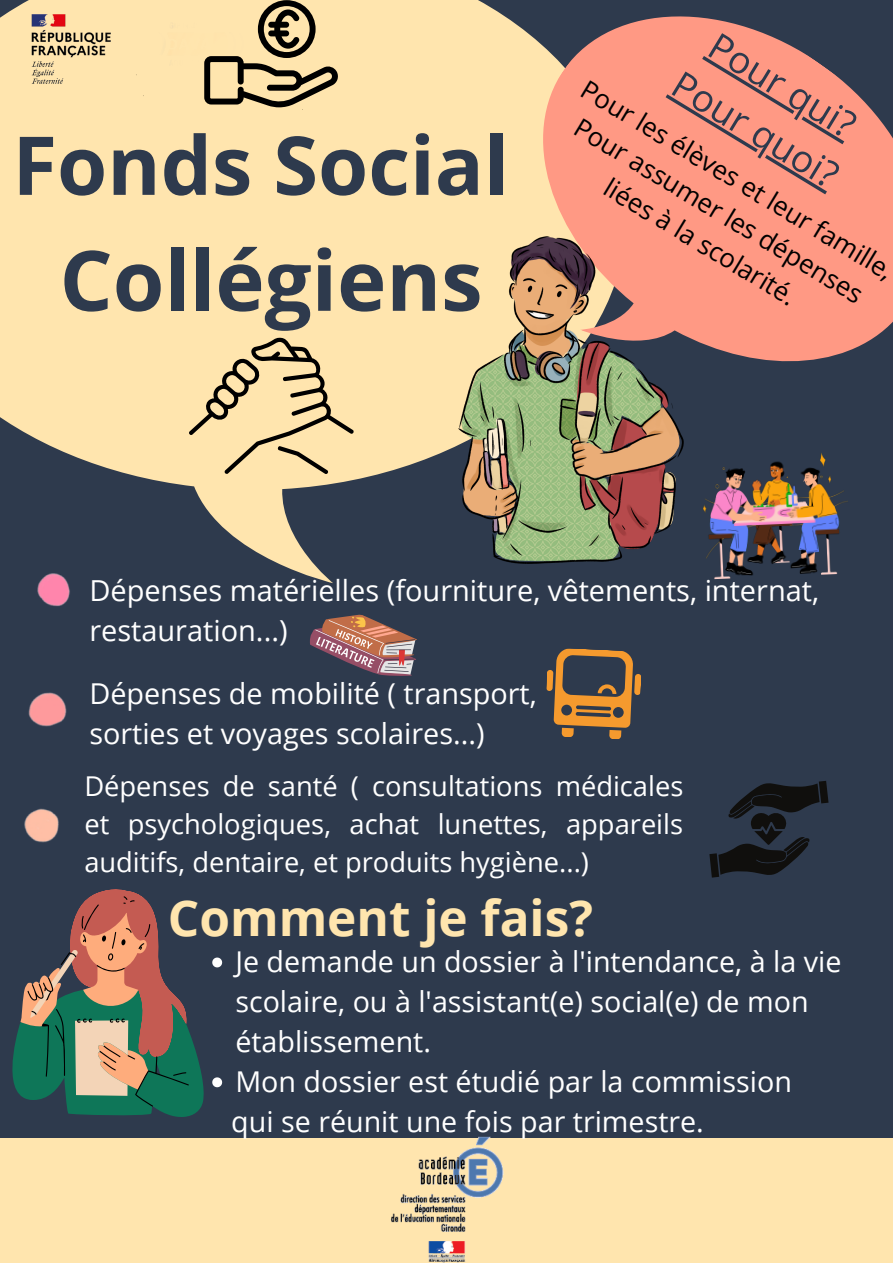
<style>
.page{position:relative;width:893px;height:1263px;background:#2e3a4d}
.page>*{position:absolute;margin:0;border:0;box-sizing:border-box;transform-origin:0 0}
.t1{font:700 83.4px "Open Sans";color:#2e3a4d}
.t2{font:700 81.15px "Open Sans";color:#2e3a4d}
.t3{font:700 49.5px "Open Sans";color:#ffe5ae}
.t4{font:37.35px/51.8px "Open Sans";color:#2e3a4d;text-align:center}
.t5{font:28.95px/40px "Open Sans";color:#fff}
.t6{font:28.8px/40px "Open Sans";color:#fff}
.t7{font:28.65px/40px "Open Sans";color:#fff}
.t8{font:27.3px/37.7px "Open Sans";color:#fff;text-align:justify}
.t9{font:25.95px/36.1px "Open Sans";color:#000;text-align:center}
</style>
<div class="page">
<svg style="left:0;top:273px;width:548px;height:310px;fill:#ffe5ae"></svg>
<svg style="left:447px;top:7px;width:446px;height:468px;fill:#ff9984"></svg>
<div style="left:0;top:1138px;width:893px;height:125px;background:#ffe5ae"></div>
<img style="left:701px;top:451px;width:150px;height:128px">
<img style="left:458px;top:236px;width:226px;height:327px">
<svg style="left:187px;top:337px;width:168px;height:138px;background:#ddc696"></svg>
<img style="left:25px;top:573px;width:45px;height:270px">
<svg style="left:546px;top:648px;width:95px;height:91px"></svg>
<svg style="left:310px;top:614px;width:107px;height:62px"></svg>
<svg style="left:709px;top:781px;width:119px;height:96px"></svg>
<svg style="left:12px;top:889px;width:192px;height:228px"></svg>
<img style="left:390px;top:1136px;width:114px;height:127px">
<div style="left:0;top:0;width:491px;height:273px;background:#ffe5ae"></div>
<svg style="left:665px;top:56px;width:179px;height:138px;background:#f19280"></svg>
<svg style="left:212px;top:957px;width:10px;height:10px"></svg>
<svg style="left:212px;top:1077px;width:10px;height:10px"></svg>
<h2 class="t2" style="left:13px;top:108px;width:497px">Fonds Social</h2>
<h1 class="t1" style="left:60px;top:222px;width:424px">Collégiens</h1>
<h3 class="t4" style="left:715px;top:14px;width:188px;rotate:31deg">Pour qui?<br>Pour quoi?</h3>
<p class="t9" style="left:593px;top:71px;width:361px;rotate:31deg">Pour les élèves et leur famille,<br>Pour assumer les dépenses liées à la scolarité.</p>
<p class="t5" style="left:89px;top:569px;width:731px">Dépenses matérielles (fourniture, vêtements, internat, restauration...)</p>
<p class="t6" style="left:89px;top:673px;width:449px">Dépenses de mobilité ( transport, sorties et voyages scolaires...)</p>
<p class="t8" style="left:84px;top:767px;width:600px">Dépenses de santé ( consultations médicales et psychologiques, achat lunettes, appareils auditifs, dentaire, et produits hygiène...)</p>
<h3 class="t3" style="left:168px;top:883px;width:426px">Comment je fais?</h3>
<p class="t7" style="left:231px;top:941px;width:611px">Je demande un dossier à l'intendance, à la vie scolaire, ou à l'assistant(e) social(e) de mon établissement.<br>Mon dossier est étudié par la commission<br>qui se réunit une fois par trimestre.</p>
</div>
